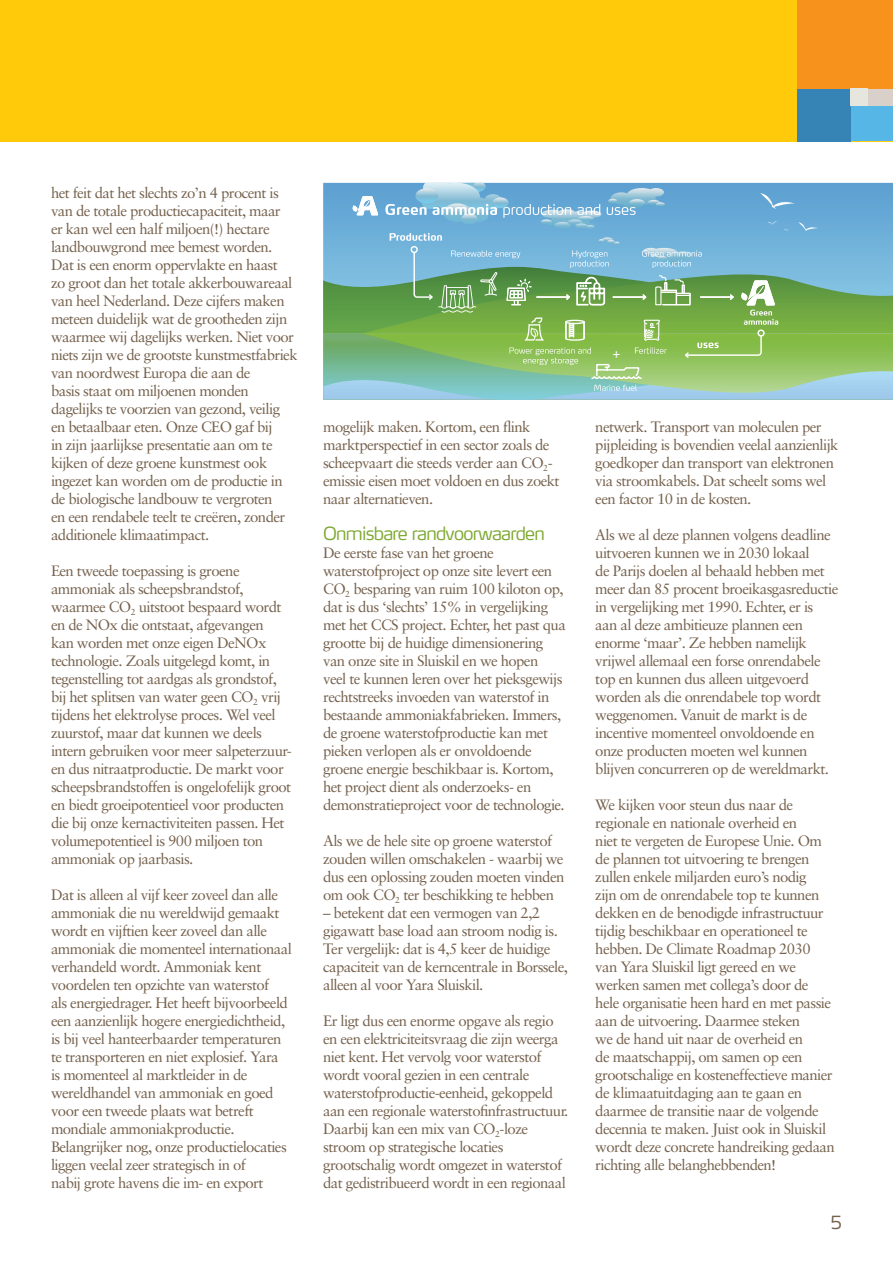
<style>
.page{position:relative;width:893px;height:1263px;background:#fff}
.page>*{position:absolute;margin:0;border:0;box-sizing:border-box;transform-origin:0 0}
.tussenkop{font:300 18px "Max LF";letter-spacing:-.04em;color:#7da830}
.t1{font:300 18px "Max LF";color:#75614d}
.broodtekst{font:15px/18px "Sabon";letter-spacing:-.04em;color:#75614d}
.t2{font:300 13.8px "Max LF";color:#fff}
</style>
<div class="page">
<div style="left:0;top:0;width:893px;height:141px;background:#feca0a"></div>
<div style="left:851px;top:106px;width:42px;height:35px;background:#56b7e7"></div>
<div style="left:868px;top:88px;width:25px;height:18px;background:#d8d0c9"></div>
<div style="left:798px;top:88px;width:53px;height:53px;background:#3684b6"></div>
<div style="left:798px;top:0;width:95px;height:88px;background:#f7931d"></div>
<div style="left:851px;top:88px;width:17px;height:18px;background:#e7e6de"></div>
<svg style="left:323px;top:183px;width:570px;height:217px;background:#7db69f"></svg>
<p class="broodtekst" style="left:51px;top:184px;width:248px">het feit dat het slechts zo’n 4 procent is van de totale productiecapaciteit, maar<br>er kan wel een half miljoen(!) hectare landbouwgrond mee bemest worden.<br>Dat is een enorm oppervlakte en haast<br>zo groot dan het totale akkerbouwareaal van heel Nederland. Deze cijfers maken meteen duidelijk wat de grootheden zijn waarmee wij dagelijks werken. Niet voor niets zijn we de grootste kunstmestfabriek van noordwest Europa die aan de<br>basis staat om miljoenen monden dagelijks te voorzien van gezond, veilig en betaalbaar eten. Onze CEO gaf bij<br>in zijn jaarlijkse presentatie aan om te kijken of deze groene kunstmest ook ingezet kan worden om de productie in de biologische landbouw te vergroten<br>en een rendabele teelt te creëren, zonder additionele klimaatimpact.</p>
<p class="broodtekst" style="left:51px;top:562px;width:242px">Een tweede toepassing is groene ammoniak als scheepsbrandstof, waarmee CO<sub>2</sub> uitstoot bespaard wordt en de NOx die ontstaat, afgevangen<br>kan worden met onze eigen DeNOx technologie. Zoals uitgelegd komt, in tegenstelling tot aardgas als grondstof, bij het splitsen van water geen CO<sub>2</sub> vrij tijdens het elektrolyse proces. Wel veel zuurstof, maar dat kunnen we deels intern gebruiken voor meer salpeterzuur&shy;en dus nitraatproductie. De markt voor scheepsbrandstoffen is ongelofelijk groot en biedt groeipotentieel voor producten die bij onze kernactiviteiten passen. Het volumepotentieel is 900 miljoen ton ammoniak op jaarbasis.</p>
<p class="broodtekst" style="left:51px;top:886px;width:242px">Dat is alleen al vijf keer zoveel dan alle ammoniak die nu wereldwijd gemaakt wordt en vijftien keer zoveel dan alle ammoniak die momenteel internationaal verhandeld wordt. Ammoniak kent voordelen ten opzichte van waterstof<br>als energiedrager. Het heeft bijvoorbeeld een aanzienlijk hogere energiedichtheid, is bij veel hanteerbaarder temperaturen te transporteren en niet explosief. Yara is momenteel al marktleider in de wereldhandel van ammoniak en goed voor een tweede plaats wat betreft mondiale ammoniakproductie.</p>
<p class="broodtekst" style="left:51px;top:1138px;width:237px">Belangrijker nog, onze productielocaties liggen veelal zeer strategisch in of<br>nabij grote havens die im- en export</p>
<p class="broodtekst" style="left:323px;top:418px;width:238px">mogelijk maken. Kortom, een flink marktperspectief in een sector zoals de scheepvaart die steeds verder aan CO<sub>2</sub>- emissie eisen moet voldoen en dus zoekt naar alternatieven.</p>
<p class="tussenkop" style="left:323px;top:522px;width:223px">Onmisbare randvoorwaarden</p>
<p class="broodtekst" style="left:323px;top:544px;width:244px">De eerste fase van het groene waterstofproject op onze site levert een CO<sub>2</sub> besparing van ruim 100 kiloton op, dat is dus ‘slechts’ 15% in vergelijking met het CCS project. Echter, het past qua grootte bij de huidige dimensionering van onze site in Sluiskil en we hopen<br>veel te kunnen leren over het pieksgewijs rechtstreeks invoeden van waterstof in bestaande ammoniakfabrieken. Immers, de groene waterstofproductie kan met pieken verlopen als er onvoldoende groene energie beschikbaar is. Kortom, het project dient als onderzoeks- en demonstratieproject voor de technologie.</p>
<p class="broodtekst" style="left:323px;top:832px;width:243px">Als we de hele site op groene waterstof zouden willen omschakelen - waarbij we dus een oplossing zouden moeten vinden om ook CO<sub>2</sub> ter beschikking te hebben</p>
<p class="broodtekst" style="left:323px;top:904px;width:246px">– betekent dat een vermogen van 2,2 gigawatt base load aan stroom nodig is.<br>Ter vergelijk: dat is 4,5 keer de huidige capaciteit van de kerncentrale in Borssele, alleen al voor Yara Sluiskil.</p>
<p class="broodtekst" style="left:323px;top:1012px;width:247px">Er ligt dus een enorme opgave als regio en een elektriciteitsvraag die zijn weerga niet kent. Het vervolg voor waterstof wordt vooral gezien in een centrale waterstofproductie-eenheid, gekoppeld aan een regionale waterstofinfrastructuur.<br>Daarbij kan een mix van CO<sub>2</sub>-loze stroom op strategische locaties grootschalig wordt omgezet in waterstof dat gedistribueerd wordt in een regionaal</p>
<p class="t2" style="left:612px;top:345px;width:10px">+</p>
<p class="broodtekst" style="left:595px;top:418px;width:245px">netwerk. Transport van moleculen per pijpleiding is bovendien veelal aanzienlijk goedkoper dan transport van elektronen via stroomkabels. Dat scheelt soms wel een factor 10 in de kosten.</p>
<p class="broodtekst" style="left:595px;top:526px;width:245px">Als we al deze plannen volgens deadline uitvoeren kunnen we in 2030 lokaal<br>de Parijs doelen al behaald hebben met meer dan 85 procent broeikasgasreductie in vergelijking met 1990. Echter, er is aan al deze ambitieuze plannen een enorme ‘maar’. Ze hebben namelijk vrijwel allemaal een forse onrendabele top en kunnen dus alleen uitgevoerd worden als die onrendabele top wordt weggenomen. Vanuit de markt is de incentive momenteel onvoldoende en onze producten moeten wel kunnen blijven concurreren op de wereldmarkt.</p>
<p class="broodtekst" style="left:595px;top:796px;width:241px">We kijken voor steun dus naar de regionale en nationale overheid en<br>niet te vergeten de Europese Unie. Om de plannen tot uitvoering te brengen zullen enkele miljarden euro’s nodig<br>zijn om de onrendabele top te kunnen dekken en de benodigde infrastructuur tijdig beschikbaar en operationeel te hebben. De Climate Roadmap 2030 van Yara Sluiskil ligt gereed en we werken samen met collega’s door de hele organisatie heen hard en met passie aan de uitvoering. Daarmee steken<br>we de hand uit naar de overheid en<br>de maatschappij, om samen op een grootschalige en kosteneffectieve manier de klimaatuitdaging aan te gaan en daarmee de transitie naar de volgende decennia te maken. Juist ook in Sluiskil wordt deze concrete handreiking gedaan richting alle belanghebbenden!</p>
<p class="t1" style="left:831px;top:1211px;width:13px">5</p>
</div>
